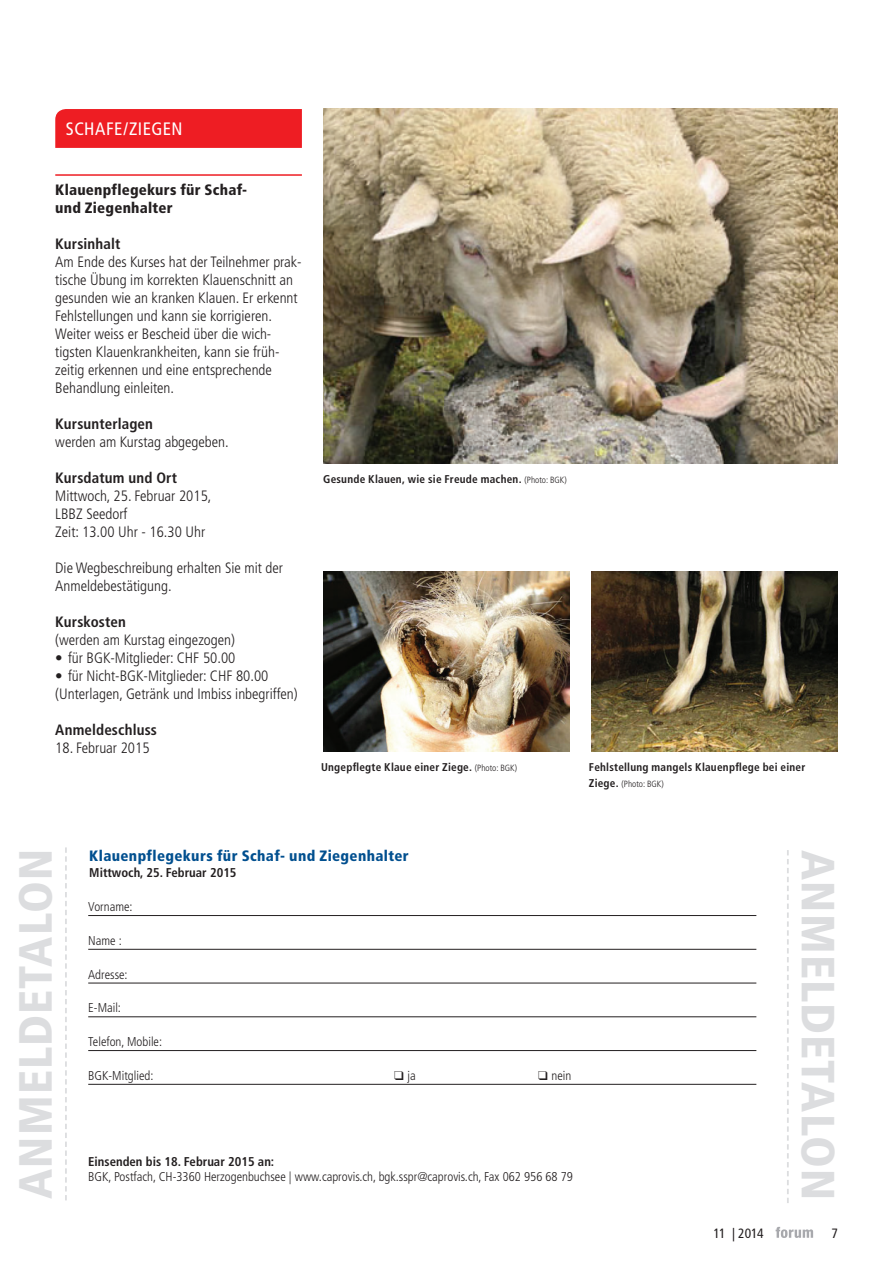
<style>
.page{position:relative;width:893px;height:1263px;background:#fff}
.page>*{position:absolute;margin:0;border:0;box-sizing:border-box;transform-origin:0 0}
.t1{font:900 condensed 46.5px "Frutiger LT Std";letter-spacing:.025em;color:#dcdddf}
.t2{font:condensed 18px "Frutiger LT Std";letter-spacing:.02em;color:#fff}
.t3{font:300 condensed 15px/18px "Frutiger LT Std";color:#231f20}
.t4{font:700 condensed 15px "Frutiger LT Std";letter-spacing:.01em;color:#231f20}
.t5{font:900 condensed 15px/18px "Frutiger LT Std";letter-spacing:.015em;color:#231f20}
.t6{font:900 condensed 15px "Frutiger LT Std";letter-spacing:.025em;color:#004f8f}
.t7{font:condensed 13.5px "Frutiger LT Std";letter-spacing:-.025em;color:#231f20}
.t8{font:300 condensed 12.75px "Frutiger LT Std";color:#231f20}
.t9{font:700 condensed 12.75px "Frutiger LT Std";color:#231f20}
.t10{font:700 condensed 11.25px "Frutiger LT Std";letter-spacing:.02em;color:#231f20}
.t11{font:300 condensed 9px "Frutiger LT Std";color:#231f20}
.s1{font-weight:300;font-size:9px}
.s2{font-weight:700;font-size:11.25px}
</style>
<div class="page">
<svg style="left:776px;top:1227px;width:37px;height:11px"></svg>
<hr style="left:55px;top:174px;width:247px;height:2px;background:#ee1d23">
<hr style="left:88px;top:915px;width:668px;height:1px;background:#231f20">
<hr style="left:88px;top:949px;width:668px;height:1px;background:#231f20">
<hr style="left:88px;top:983px;width:668px;height:1px;background:#231f20">
<hr style="left:88px;top:1016px;width:668px;height:1px;background:#231f20">
<hr style="left:88px;top:1050px;width:668px;height:1px;background:#231f20">
<hr style="left:88px;top:1084px;width:668px;height:1px;background:#231f20">
<svg style="left:65px;top:847px;width:2px;height:353px"></svg>
<svg style="left:787px;top:850px;width:2px;height:353px"></svg>
<img style="left:323px;top:108px;width:515px;height:355px">
<img style="left:323px;top:571px;width:247px;height:180px">
<img style="left:591px;top:571px;width:247px;height:180px">
<div style="left:55px;top:109px;width:247px;height:39px;background:#ee1d23"></div>
<p class="t2" style="left:66px;top:118px;width:118px">SCHAFE/ZIEGEN</p>
<p class="t5" style="left:55px;top:181px;width:193px">Klauenpflegekurs für Schaf&shy;und Ziegenhalter</p>
<p class="t4" style="left:55px;top:235px;width:66px">Kursinhalt</p>
<p class="t3" style="left:55px;top:253px;width:248px">Am Ende des Kurses hat der Teilnehmer prak&shy;tische Übung im korrekten Klauenschnitt an gesunden wie an kranken Klauen. Er erkennt Fehlstellungen und kann sie korrigieren.<br>Weiter weiss er Bescheid über die wich&shy;tigsten Klauenkrankheiten, kann sie früh&shy;zeitig erkennen und eine entsprechende Behandlung einleiten.</p>
<p class="t4" style="left:55px;top:415px;width:99px">Kursunterlagen</p>
<p class="t3" style="left:55px;top:433px;width:175px">werden am Kurstag abgegeben.</p>
<p class="t4" style="left:55px;top:469px;width:123px">Kursdatum und Ort</p>
<p class="t3" style="left:55px;top:487px;width:158px">Mittwoch, 25. Februar 2015,<br>LBBZ Seedorf<br>Zeit: 13.00 Uhr - 16.30 Uhr</p>
<p class="t3" style="left:55px;top:559px;width:229px">Die Wegbeschreibung erhalten Sie mit der<br>Anmeldebestätigung.</p>
<p class="t4" style="left:55px;top:613px;width:72px">Kurskosten</p>
<p class="t3" style="left:55px;top:631px;width:181px">(werden am Kurstag eingezogen)</p>
<p class="t3" style="left:55px;top:649px;width:182px">• für BGK-Mitglieder: CHF 50.00</p>
<p class="t3" style="left:55px;top:667px;width:244px">• für Nicht-BGK-Mitglieder: CHF 80.00 (Unterlagen, Getränk und Imbiss inbegriffen)</p>
<p class="t4" style="left:55px;top:721px;width:103px">Anmeldeschluss</p>
<p class="t3" style="left:55px;top:739px;width:96px">18. Februar 2015</p>
<p class="t10" style="left:323px;top:472px;width:245px">Gesunde Klauen, wie sie Freude machen. <span class="s1">(Photo: BGK)</span></p>
<p class="t10" style="left:321px;top:760px;width:197px">Ungepflegte Klaue einer Ziege. <span class="s1">(Photo: BGK)</span></p>
<p class="t10" style="left:589px;top:760px;width:218px">Fehlstellung mangels Klauenpflege bei einer</p>
<p class="t11" style="left:589px;top:778px;width:76px"><span class="s2">Ziege.</span> (Photo: BGK)</p>
<p class="t6" style="left:89px;top:847px;width:321px">Klauenpflegekurs für Schaf- und Ziegenhalter</p>
<p class="t9" style="left:89px;top:865px;width:149px">Mittwoch, 25. Februar 2015</p>
<h1 class="t1" style="left:8px;top:1199px;width:351px;rotate:-90deg">Anmeldetalon</h1>
<h1 class="t1" style="left:846px;top:850px;width:351px;rotate:90deg">anmeldetalon</h1>
<p class="t8" style="left:88px;top:899px;width:46px">Vorname:</p>
<p class="t8" style="left:88px;top:933px;width:35px">Name :</p>
<p class="t8" style="left:88px;top:967px;width:41px">Adresse:</p>
<p class="t8" style="left:88px;top:1000px;width:34px">E-Mail:</p>
<p class="t8" style="left:88px;top:1034px;width:75px">Telefon, Mobile:</p>
<p class="t8" style="left:88px;top:1068px;width:67px">BGK-Mitglied:</p>
<p class="t8" style="left:394px;top:1068px;width:23px">❑ ja</p>
<p class="t8" style="left:538px;top:1068px;width:35px">❑ nein</p>
<p class="t9" style="left:88px;top:1154px;width:188px">Einsenden bis 18. Februar 2015 an:</p>
<p class="t8" style="left:88px;top:1170px;width:486px">BGK, Postfach, CH-3360 Herzogenbuchsee | www.caprovis.ch, bgk.sspr@caprovis.ch, Fax 062 956 68 79</p>
<p class="t7" style="left:713px;top:1225px;width:52px">11 | 2014</p>
<p class="t7" style="left:832px;top:1225px;width:8px">7</p>
</div>
